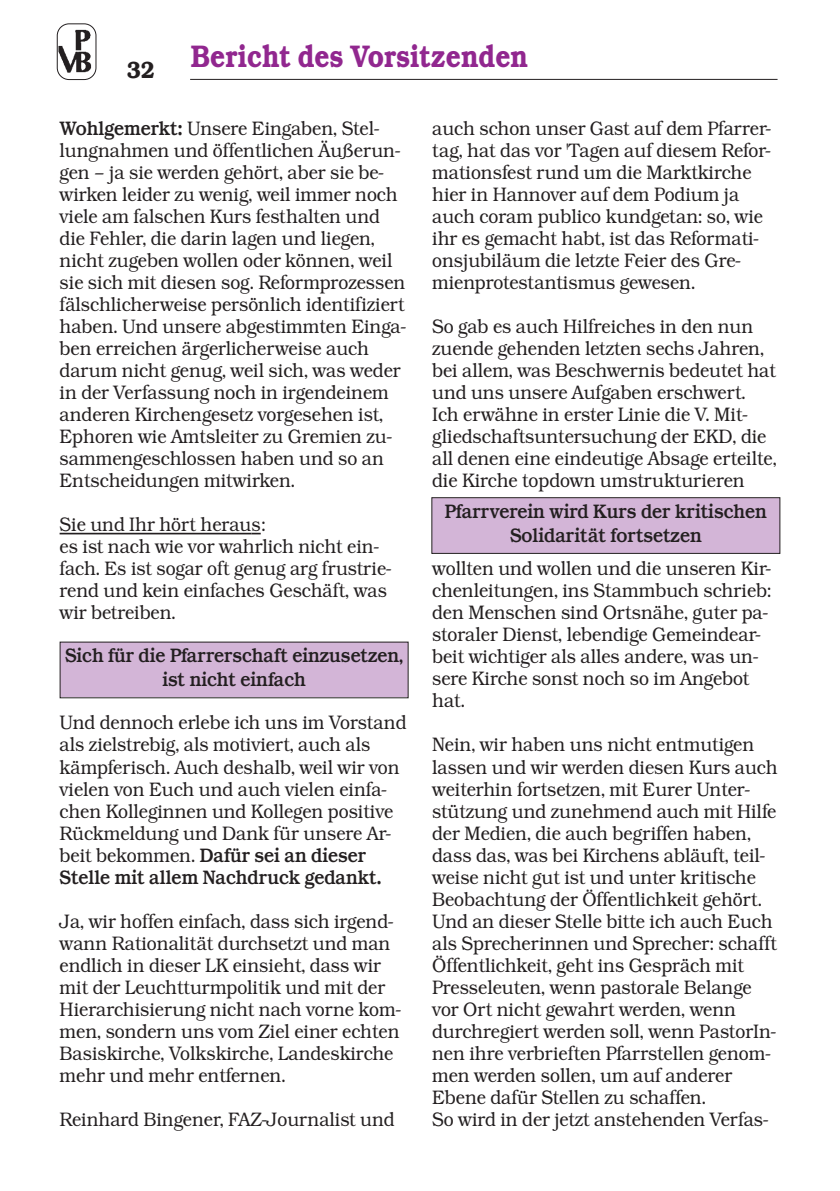
<style>
.page{position:relative;width:840px;height:1191px;background:#fff}
.page>*{position:absolute;margin:0;border:0;box-sizing:border-box;transform-origin:0 0}
.t1{font:600 32px "Bookman Itc T";color:#91278f;scale:.84 1}
.t2{font:600 24px "Bookman Itc T";color:#231f20;scale:.9 1}
.t3{font:300 20px/22px "Bookman Itc T";color:#231f20;scale:.9 1}
.t4{font:500 20px/24px "Bookman Itc T";color:#231f20;text-align:center;scale:.9 1}
.s1{font-weight:500}
</style>
<div class="page">
<img style="left:58px;top:26px;width:37px;height:51px;border-radius:11px">
<div style="left:57px;top:23px;width:39px;height:57px;border:2px solid #231f20;border-radius:12px"></div>
<hr style="left:190px;top:79px;width:587px;height:1px;background:#231f20">
<hr style="left:60px;top:533px;width:191px;height:1px;background:#231f20">
<div style="left:61px;top:642px;width:346px;height:55px;background:#d3b5d7"></div>
<div style="left:432px;top:498px;width:347px;height:55px;background:#d3b5d7"></div>
<div style="left:431px;top:497px;width:349px;height:57px;border:1px solid #231f20"></div>
<p class="t2" style="left:127px;top:58px;width:33px">32</p>
<h1 class="t1" style="left:191px;top:41px;width:402px">Bericht des Vorsitzenden</h1>
<p class="t3" style="left:60px;top:119px;width:386px"><span class="s1">Wohlgemerkt:</span> Unsere Eingaben, Stel&shy;lungnahmen und öffentlichen Äußerun&shy;gen – ja sie werden gehört, aber sie be&shy;wirken leider zu wenig, weil immer noch viele am falschen Kurs festhalten und die Fehler, die darin lagen und liegen, nicht zugeben wollen oder können, weil sie sich mit diesen sog. Reformprozessen fälschlicherweise persönlich identifiziert haben. Und unsere abgestimmten Einga&shy;ben erreichen ärgerlicherweise auch darum nicht genug, weil sich, was weder in der Verfassung noch in irgendeinem anderen Kirchengesetz vorgesehen ist, Ephoren wie Amtsleiter zu Gremien zu&shy;sammengeschlossen haben und so an Entscheidungen mitwirken.</p>
<p class="t3" style="left:60px;top:515px;width:370px">Sie und Ihr hört heraus:<br>es ist nach wie vor wahrlich nicht ein&shy;fach. Es ist sogar oft genug arg frustrie&shy;rend und kein einfaches Geschäft, was wir betreiben.</p>
<p class="t4" style="left:65px;top:644px;width:377px">Sich für die Pfarrerschaft einzusetzen, ist nicht einfach</p>
<p class="t3" style="left:60px;top:713px;width:386px">Und dennoch erlebe ich uns im Vorstand als zielstrebig, als motiviert, auch als kämpferisch. Auch deshalb, weil wir von vielen von Euch und auch vielen einfa&shy;chen Kolleginnen und Kollegen positive Rückmeldung und Dank für unsere Ar&shy;beit bekommen. <span class="s1">Dafür sei an dieser Stelle mit allem Nachdruck gedankt.</span></p>
<p class="t3" style="left:60px;top:911px;width:380px">Ja, wir hoffen einfach, dass sich irgend&shy;wann Rationalität durchsetzt und man endlich in dieser LK einsieht, dass wir mit der Leuchtturmpolitik und mit der Hierarchisierung nicht nach vorne kom&shy;men, sondern uns vom Ziel einer echten Basiskirche, Volkskirche, Landeskirche mehr und mehr entfernen.</p>
<p class="t3" style="left:60px;top:1109px;width:373px">Reinhard Bingener, FAZ-Journalist und</p>
<p class="t3" style="left:432px;top:119px;width:378px">auch schon unser Gast auf dem Pfarrer&shy;tag, hat das vor 'Tagen auf diesem Refor&shy;mationsfest rund um die Marktkirche hier in Hannover auf dem Podium ja auch coram publico kundgetan: so, wie ihr es gemacht habt, ist das Reformati&shy;onsjubiläum die letzte Feier des Gre&shy;mienprotestantismus gewesen.</p>
<p class="t3" style="left:432px;top:317px;width:384px">So gab es auch Hilfreiches in den nun zuende gehenden letzten sechs Jahren, bei allem, was Beschwernis bedeutet hat und uns unsere Aufgaben erschwert.<br>Ich erwähne in erster Linie die V. Mit&shy;gliedschaftsuntersuchung der EKD, die all denen eine eindeutige Absage erteilte, die Kirche topdown umstrukturieren</p>
<p class="t4" style="left:444px;top:500px;width:359px">Pfarrverein wird Kurs der kritischen<br>Solidarität fortsetzen</p>
<p class="t3" style="left:432px;top:559px;width:378px">wollten und wollen und die unseren Kir&shy;chenleitungen, ins Stammbuch schrieb: den Menschen sind Ortsnähe, guter pa&shy;storaler Dienst, lebendige Gemeindear&shy;beit wichtiger als alles andere, was un&shy;sere Kirche sonst noch so im Angebot hat.</p>
<p class="t3" style="left:432px;top:735px;width:385px">Nein, wir haben uns nicht entmutigen lassen und wir werden diesen Kurs auch weiterhin fortsetzen, mit Eurer Unter&shy;stützung und zunehmend auch mit Hilfe der Medien, die auch begriffen haben, dass das, was bei Kirchens abläuft, teil&shy;weise nicht gut ist und unter kritische Beobachtung der Öffentlichkeit gehört.<br>Und an dieser Stelle bitte ich auch Euch als Sprecherinnen und Sprecher: schafft Öffentlichkeit, geht ins Gespräch mit Presseleuten, wenn pastorale Belange vor Ort nicht gewahrt werden, wenn durchregiert werden soll, wenn PastorIn&shy;nen ihre verbrieften Pfarrstellen genom&shy;men werden sollen, um auf anderer Ebene dafür Stellen zu schaffen.<br>So wird in der jetzt anstehenden Verfas-</p>
</div>
